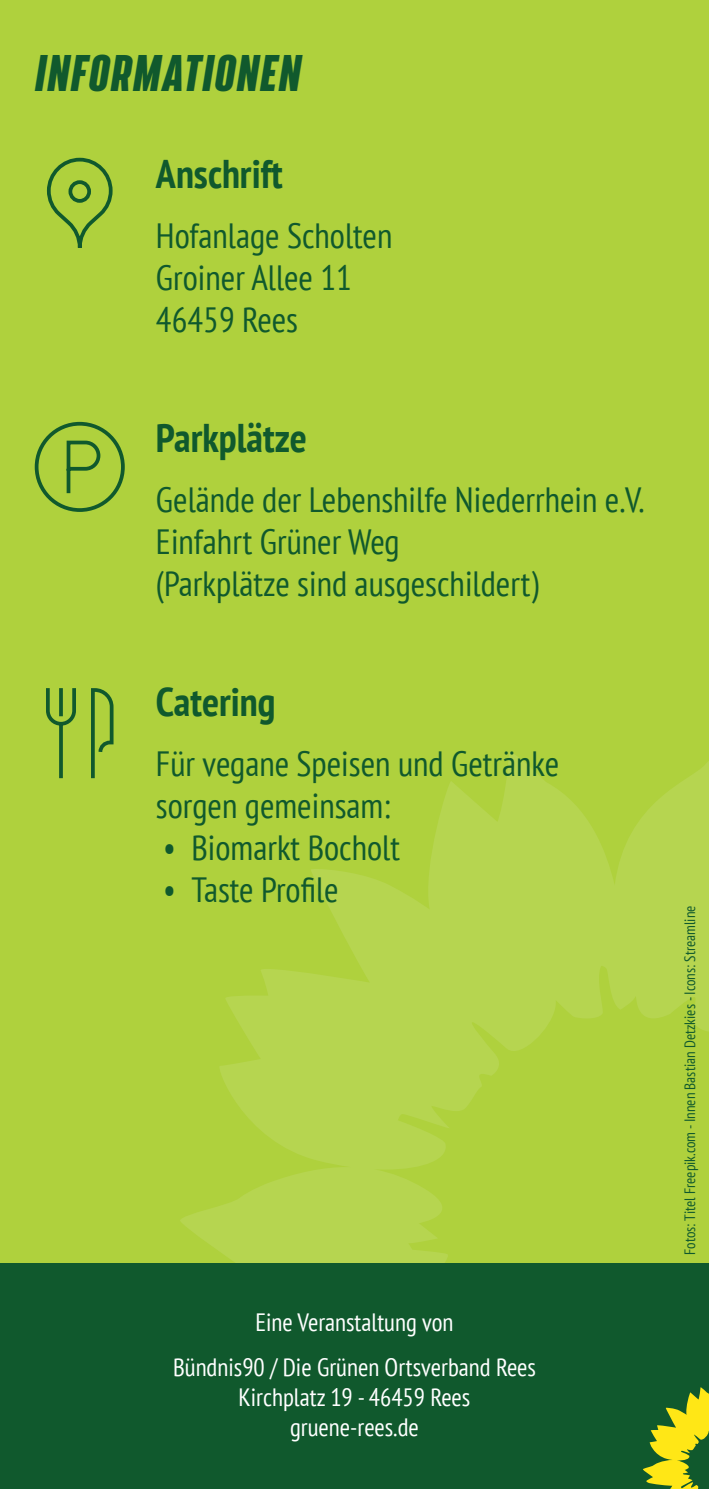
<style>
.page{position:relative;width:709px;height:1489px;background:#fff}
.page>*{position:absolute;margin:0;border:0;box-sizing:border-box;transform-origin:0 0}
.t1{font:italic 700 45px "Bereit";letter-spacing:.04em;color:#10592d}
.t2{font:700 condensed 40px "PT Sans";color:#10592d}
.t3{font:condensed 35px/42px "PT Sans";color:#10592d}
.t4{font:condensed 25px/45px "PT Sans";color:#fff;text-align:center}
.t5{font:condensed 15px "PT Sans";color:#10592d}
</style>
<div class="page">
<div style="left:0;top:0;width:709px;height:1488px;background:#afd13d"></div>
<svg style="left:180px;top:752px;width:529px;height:511px"></svg>
<div style="left:0;top:1263px;width:709px;height:225px;background:#10592d"></div>
<svg style="left:643px;top:1387px;width:66px;height:101px"></svg>
<svg style="left:46px;top:688px;width:68px;height:91px"></svg>
<svg style="left:47px;top:157px;width:66px;height:91px"></svg>
<svg style="left:34px;top:421px;width:91px;height:91px"></svg>
<p class="t1" style="left:35px;top:46px;width:267px">INFORMATIONEN</p>
<p class="t2" style="left:156px;top:147px;width:128px">Anschrift</p>
<p class="t3" style="left:156px;top:214px;width:238px">Hofanlage Scholten<br>Groiner Allee 11<br>46459 Rees</p>
<p class="t2" style="left:156px;top:411px;width:152px">Parkplätze</p>
<p class="t3" style="left:156px;top:478px;width:490px">Gelände der Lebenshilfe Niederrhein e.V.<br>Einfahrt Grüner Weg<br>(Parkplätze sind ausgeschildert)</p>
<p class="t2" style="left:156px;top:675px;width:121px">Catering</p>
<p class="t3" style="left:156px;top:742px;width:404px">Für vegane Speisen und Getränke sorgen gemeinsam:</p>
<p class="t3" style="left:163px;top:826px;width:238px">• Biomarkt Bocholt</p>
<p class="t3" style="left:163px;top:868px;width:177px">• Taste Profile</p>
<p class="t4" style="left:173px;top:1299px;width:364px">Eine Veranstaltung von<br>Bündnis90 / Die Grünen Ortsverband Rees</p>
<p class="t4" style="left:238px;top:1381px;width:233px;line-height:30px">Kirchplatz 19 - 46459 Rees gruene-rees.de</p>
<p class="t5" style="left:680px;top:1254px;width:351px;rotate:-90deg">Fotos: Titel Freepik.com - Innen Bastian Detzkies - Icons: Streamline</p>
</div>
